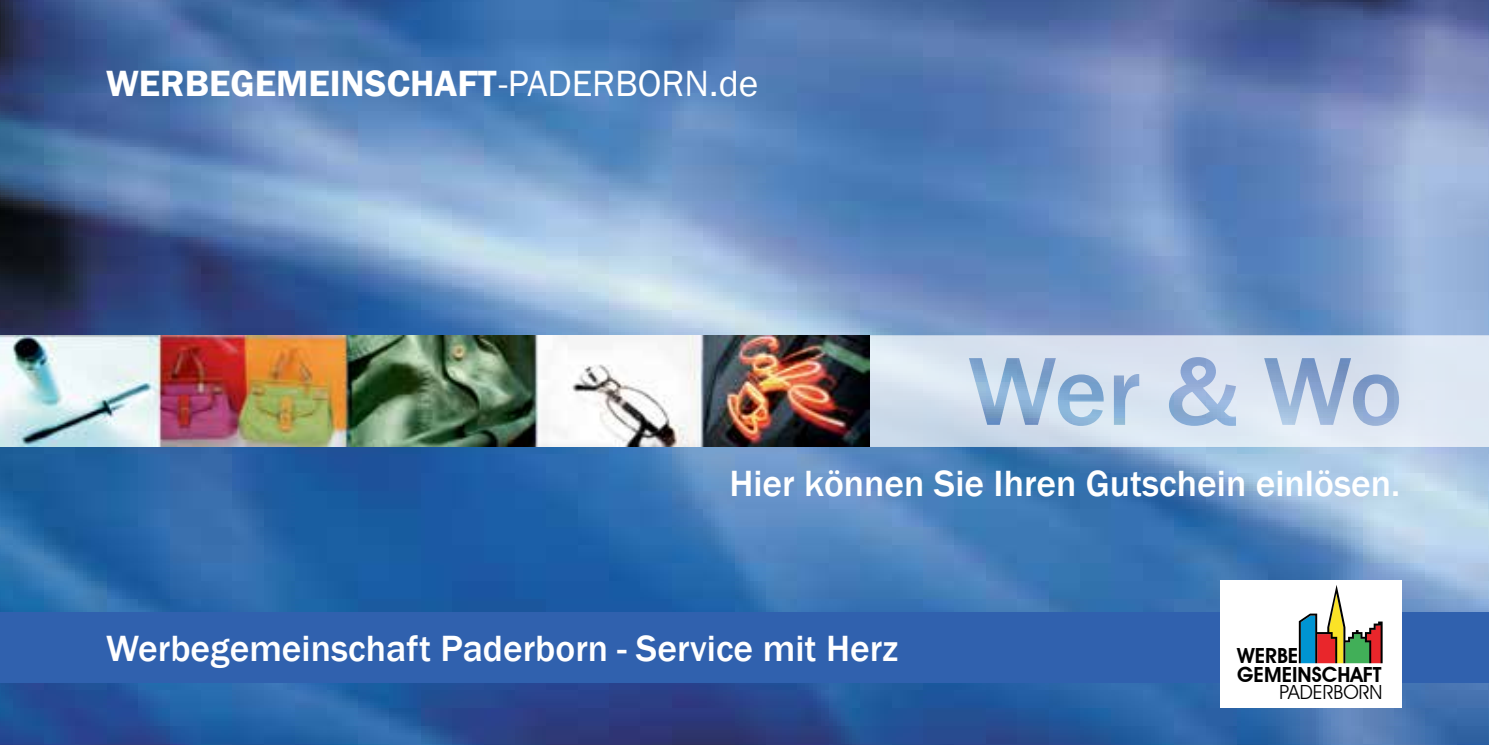
<style>
.page{position:relative;width:1489px;height:745px;background:#fff}
.page>*{position:absolute;margin:0;border:0;box-sizing:border-box;transform-origin:0 0}
.t1{font:500 37.5px "Franklin Gothic";color:#fff}
.t2{font:600 37.5px "Franklin Gothic";color:#fff}
.t3{font:600 20.75px/18.8px "Avant Garde IT Cby BT";color:#000}
.t4{font:19.5px "Avant Garde IT Cby BT";color:#000}
.s1{font-weight:400}
</style>
<div class="page">
<img style="left:0;top:0;width:1488px;height:744px">
<svg style="left:869px;top:335px;width:619px;height:111px;background:#cbd9ea"></svg>
<img style="left:0;top:335px;width:869px;height:111px">
<div style="left:0;top:611px;width:1488px;height:71px;background:#3061ae"></div>
<div style="left:1220px;top:579px;width:181px;height:128px;background:#fff"></div>
<svg style="left:1298px;top:585px;width:84px;height:77px"></svg>
<p class="t2" style="left:106px;top:60px;width:654px">WERBEGEMEINSCHAFT<span class="s1">-PADERBORN.de</span></p>
<p class="t1" style="left:729px;top:460px;width:672px">Hier können Sie Ihren Gutschein einlösen.</p>
<p class="t1" style="left:106px;top:624px;width:793px">Werbegemeinschaft Paderborn - Service mit Herz</p>
<p class="t3" style="left:1237px;top:645px;width:146px">WERBE<br>GEMEINSCHAFT</p>
<p class="t4" style="left:1279px;top:680px;width:104px">PADERBORN</p>
</div>
